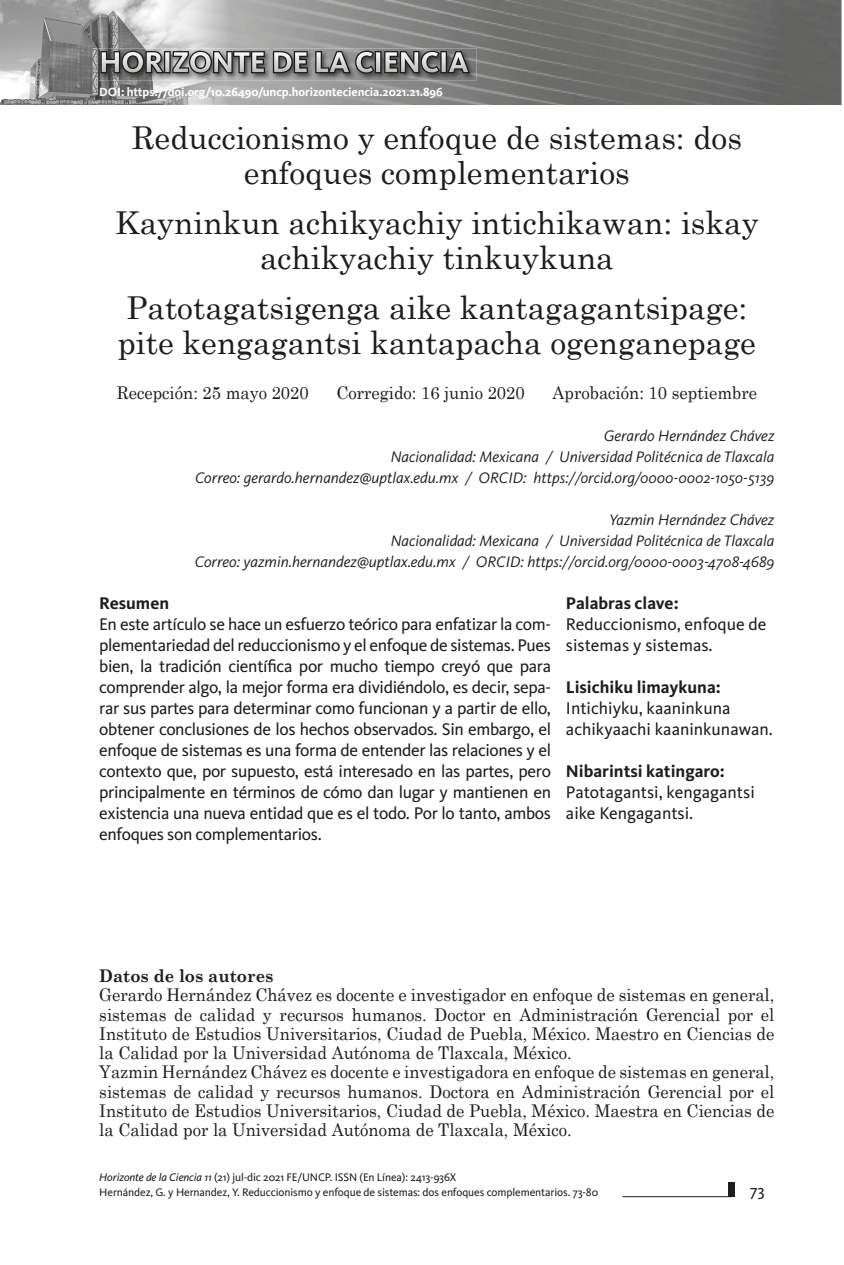
<style>
.page{position:relative;width:844px;height:1265px;background:#fff}
.page>*{position:absolute;margin:0;border:0;box-sizing:border-box;transform-origin:0 0}
.t1{font:31.5px/35px "Century Schoolbook";color:#1d1d1b;text-align:center}
.t2{font:700 29.57px "Kievit";color:#fff}
.t3{font:17.5px/21px "Kievit";color:#1d1d1b}
.t4{font:17.5px/19.2px "Century Schoolbook";color:#1d1d1b;scale:.95 1}
.t5{font:700 17.5px "Kievit";color:#1d1d1b}
.t6{font:700 17.5px "Century Schoolbook";color:#1d1d1b;scale:.95 1}
.t7{font:16.62px "Kievit";color:#1d1d1b}
.t8{font:italic 15.75px/21px "Kievit";color:#1d1d1b;text-align:right}
.t9{font:700 12.25px "Kievit";letter-spacing:-.01em;color:#fff}
.t10{font:11.38px/14.9px "Kievit";letter-spacing:-.01em;color:#1d1d1b}
.s1{font-style:italic}
</style>
<div class="page">
<img style="left:0;top:0;width:841px;height:105px">
<img style="left:98px;top:48px;width:172px;height:33px">
<img style="left:272px;top:48px;width:204px;height:33px">
<img style="left:270px;top:48px;width:2px;height:33px">
<svg style="left:99px;top:49px;width:277px;height:27px;background:#535352"></svg>
<div style="left:374px;top:51px;width:7px;height:22px;border:3px solid #1d1d1b"></div>
<svg style="left:383px;top:49px;width:89px;height:26px;background:#434241"></svg>
<hr style="left:622px;top:1196px;width:109px;height:1px;background:#1d1d1b">
<div style="left:728px;top:1182px;width:6px;height:15px;background:#1d1d1b"></div>
<h2 class="t2" style="left:99px;top:45px;width:371px">HORIZONTE DE LA CIENCIA</h2>
<p class="t9" style="left:99px;top:84px;width:345px">DOI: https://doi.org/10.26490/uncp.horizonteciencia.2021.21.896</p>
<h1 class="t1" style="left:132px;top:118px;width:611px">Reduccionismo y enfoque de sistemas: dos enfoques complementarios</h1>
<h1 class="t1" style="left:115px;top:203px;width:644px">Kayninkun achikyachiy intichikawan: iskay achikyachiy tinkuykuna</h1>
<h1 class="t1" style="left:118px;top:288px;width:639px;text-align:left">Patotagatsigenga aike kantagagantsipage: pite kengagantsi kantapacha ogenganepage</h1>
<p class="t4" style="left:117px;top:382px;width:203px">Recepción: 25 mayo 2020</p>
<p class="t4" style="left:336px;top:382px;width:200px">Corregido: 16 junio 2020</p>
<p class="t4" style="left:552px;top:382px;width:217px">Aprobación: 10 septiembre</p>
<p class="t8" style="left:195px;top:425px;width:580px">Gerardo Hernández Chávez<br>Nacionalidad: Mexicana / Universidad Politécnica de Tlaxcala<br>Correo: gerardo.hernandez@uptlax.edu.mx / ORCID: https://orcid.org/0000-0002-1050-5139</p>
<p class="t8" style="left:195px;top:509px;width:581px">Yazmin Hernández Chávez<br>Nacionalidad: Mexicana / Universidad Politécnica de Tlaxcala<br>Correo: yazmin.hernandez@uptlax.edu.mx / ORCID: https://orcid.org/0000-0003-4708-4689</p>
<p class="t5" style="left:99px;top:593px;width:71px">Resumen</p>
<p class="t3" style="left:99px;top:614px;width:453px;text-align:justify">En este artículo se hace un esfuerzo teórico para enfatizar la com&shy;plementariedad del reduccionismo y el enfoque de sistemas. Pues bien, la tradición científica por mucho tiempo creyó que para comprender algo, la mejor forma era dividiéndolo, es decir, sepa&shy;rar sus partes para determinar como funcionan y a partir de ello, obtener conclusiones de los hechos observados. Sin embargo, el enfoque de sistemas es una forma de entender las relaciones y el contexto que, por supuesto, está interesado en las partes, pero principalmente en términos de cómo dan lugar y mantienen en existencia una nueva entidad que es el todo. Por lo tanto, ambos enfoques son complementarios.</p>
<p class="t5" style="left:566px;top:593px;width:114px">Palabras clave:</p>
<p class="t3" style="left:566px;top:614px;width:202px">Reduccionismo, enfoque de sistemas y sistemas.</p>
<p class="t5" style="left:566px;top:677px;width:156px">Lisichiku limaykuna:</p>
<p class="t3" style="left:566px;top:698px;width:208px">Intichiyku, kaaninkuna achikyaachi kaaninkunawan.</p>
<p class="t5" style="left:566px;top:761px;width:160px">Nibarintsi katingaro:</p>
<p class="t3" style="left:566px;top:782px;width:190px">Patotagantsi, kengagantsi aike Kengagantsi.</p>
<p class="t6" style="left:99px;top:962px;width:185px">Datos de los autores</p>
<p class="t4" style="left:99px;top:984px;width:712px">Gerardo Hernández Chávez es docente e investigador en enfoque de sistemas en general, sistemas de calidad y recursos humanos. Doctor en Administración Gerencial por el Instituto de Estudios Universitarios, Ciudad de Puebla, México. Maestro en Ciencias de la Calidad por la Universidad Autónoma de Tlaxcala, México.<br>Yazmin Hernández Chávez es docente e investigadora en enfoque de sistemas en general, sistemas de calidad y recursos humanos. Doctora en Administración Gerencial por el Instituto de Estudios Universitarios, Ciudad de Puebla, México. Maestra en Ciencias de la Calidad por la Universidad Autónoma de Tlaxcala, México.</p>
<p class="t10" style="left:99px;top:1170px;width:500px"><span class="s1">Horizonte de la Ciencia 11</span> (21) jul-dic 2021 FE/UNCP. ISSN (En Línea): 2413-936X<br>Hernández, G. y Hernandez, Y. Reduccionismo y enfoque de sistemas: dos enfoques complementarios. 73-80</p>
<p class="t7" style="left:749px;top:1181px;width:16px">73</p>
</div>
